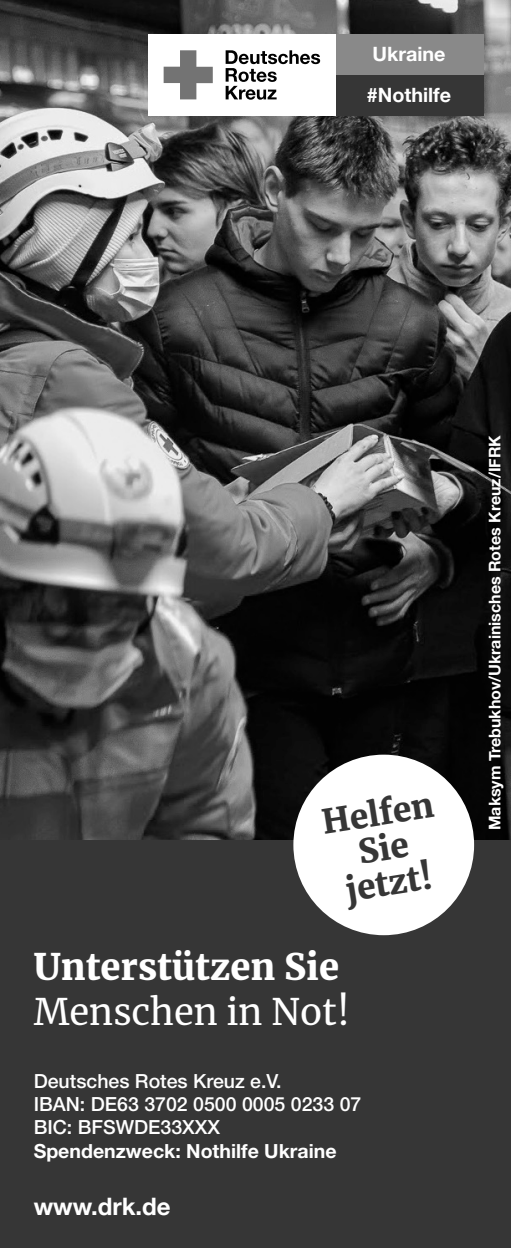
<style>
.page{position:relative;width:511px;height:1248px;background:#fff}
.page>*{position:absolute;margin:0;border:0;box-sizing:border-box;transform-origin:0 0}
.t1{font:900 36px "Merriweather";color:#fff}
.t2{font:36px "Merriweather";color:#fff}
.t3{font:900 33.2px/35.2px "Merriweather";color:#363636;text-align:center}
.t4{font:700 24px "Helvetica Neue";color:#fff}
.t5{font:500 19.6px/23.2px "Helvetica Neue LT Pro";color:#fff}
.t6{font:700 19.6px "Helvetica Neue LT Pro";color:#fff}
.t7{font:700 19.6px/40.8px "Helvetica Neue";color:#fff}
.t8{font:700 16px "Helvetica Neue";color:#fff}
</style>
<div class="page">
<div style="left:0;top:839px;width:510px;height:408px;background:#363636"></div>
<img style="left:0;top:0;width:510px;height:839px">
<div style="left:293px;top:754px;width:180px;height:181px;background:#fff;border-radius:50%"></div>
<div style="left:333px;top:34px;width:150px;height:41px;background:#898989"></div>
<div style="left:333px;top:75px;width:150px;height:41px;background:#363636"></div>
<div style="left:147px;top:34px;width:188px;height:82px;background:#fff"></div>
<svg style="left:225px;top:50px;width:95px;height:50px"></svg>
<svg style="left:163px;top:50px;width:49px;height:49px"></svg>
<p class="t7" style="left:366px;top:35px;width:86px">Ukraine #Nothilfe</p>
<h2 class="t3" style="left:319px;top:803px;width:114px;rotate:-9deg">Helfen<br>Sie jetzt!</h2>
<h1 class="t1" style="left:34px;top:942px;width:307px">Unterstützen Sie</h1>
<h1 class="t2" style="left:34px;top:986px;width:317px">Menschen in Not!</h1>
<p class="t5" style="left:34px;top:1068px;width:329px">Deutsches Rotes Kreuz e.V.<br>IBAN: DE63 3702 0500 0005 0233 07<br>BIC: BFSWDE33XXX</p>
<p class="t6" style="left:34px;top:1138px;width:304px">Spendenzweck: Nothilfe Ukraine</p>
<p class="t4" style="left:34px;top:1187px;width:138px">www.drk.de</p>
<p class="t8" style="left:481px;top:830px;width:396px;rotate:-90deg">Maksym Trebukhov/Ukrainisches Rotes Kreuz/IFRK</p>
</div>
